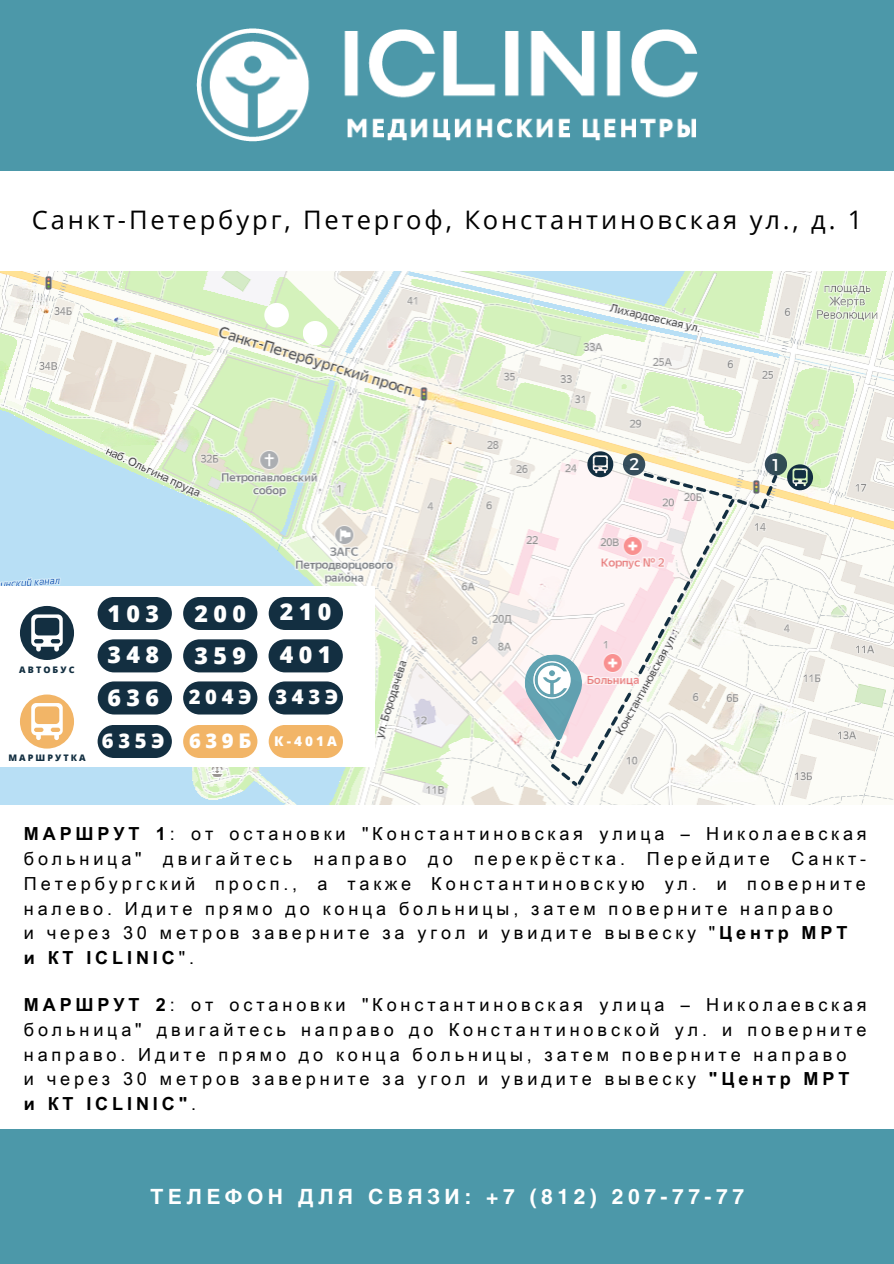
<style>
.page{position:relative;width:894px;height:1264px;background:#fff}
.page>*{position:absolute;margin:0;border:0;box-sizing:border-box;transform-origin:0 0}
.t1{font:25.5px "Open Sans";letter-spacing:.115em;color:#000}
.t2{font:800 23.25px "Open Sans";letter-spacing:.23em;color:#fff}
.t3{font:700 21px "Helvetica LT Pro";letter-spacing:.215em;color:#fff}
.t4{font:800 20.25px "Open Sans";letter-spacing:.23em;color:#fff}
.t5{font:18px/24.8px "Arial Unicode MS";letter-spacing:.215em;color:#000;text-align:justify}
.t6{font:700 18px "Arial Unicode MS";letter-spacing:.215em;color:#000}
.t7{font:17.1px "Montserrat";color:#fff}
.t8{font:800 13.5px "Open Sans";color:#fff}
.t9{font:800 9px "Open Sans";letter-spacing:.23em;color:#132f41}
.s1{font-weight:700}
.s2{font-weight:400}
</style>
<div class="page">
<div style="left:0;top:0;width:893px;height:171px;background:#4c98a9"></div>
<img style="left:196px;top:29px;width:501px;height:113px">
<div style="left:0;top:1129px;width:893px;height:134px;background:#4c98a9"></div>
<img style="left:0;top:272px;width:893px;height:532px">
<div style="left:264px;top:303px;width:25px;height:24px;background:#fff;border-radius:50%"></div>
<svg style="left:786px;top:464px;width:26px;height:26px"></svg>
<div style="left:303px;top:321px;width:24px;height:24px;background:#fff;border-radius:50%"></div>
<svg style="left:587px;top:451px;width:26px;height:26px"></svg>
<svg style="left:522px;top:651px;width:109px;height:135px"></svg>
<svg style="left:764px;top:453px;width:22px;height:22px"></svg>
<svg style="left:637px;top:472px;width:140px;height:202px"></svg>
<svg style="left:622px;top:453px;width:23px;height:22px"></svg>
<div style="left:0;top:586px;width:374px;height:180px;background:#fff"></div>
<svg style="left:20px;top:606px;width:54px;height:54px"></svg>
<svg style="left:268px;top:639px;width:75px;height:33px;background:#2d4656"></svg>
<svg style="left:183px;top:639px;width:74px;height:33px;background:#2a4353"></svg>
<svg style="left:98px;top:639px;width:74px;height:33px;background:#2a4353"></svg>
<svg style="left:98px;top:597px;width:74px;height:33px;background:#284252"></svg>
<svg style="left:183px;top:597px;width:74px;height:33px;background:#284252"></svg>
<svg style="left:268px;top:597px;width:75px;height:33px;background:#2b4454"></svg>
<svg style="left:98px;top:681px;width:74px;height:33px;background:#2a4454"></svg>
<svg style="left:183px;top:681px;width:74px;height:33px;background:#2a4454"></svg>
<svg style="left:268px;top:681px;width:75px;height:33px;background:#2d4656"></svg>
<svg style="left:98px;top:725px;width:74px;height:33px;background:#284252"></svg>
<svg style="left:183px;top:725px;width:74px;height:33px;background:#f3bb75"></svg>
<svg style="left:268px;top:725px;width:75px;height:33px;background:#f3bc76"></svg>
<svg style="left:20px;top:694px;width:54px;height:54px"></svg>
<p class="t1" style="left:32px;top:202px;width:832px">Санкт-Петербург, Петергоф, Константиновская ул., д. 1</p>
<p class="t9" style="left:19px;top:663px;width:57px">АВТОБУС</p>
<p class="t9" style="left:8px;top:751px;width:79px">МАРШРУТКА</p>
<p class="t2" style="left:108px;top:596px;width:53px">103</p>
<p class="t2" style="left:194px;top:596px;width:53px">200</p>
<p class="t2" style="left:280px;top:595px;width:53px">210</p>
<p class="t2" style="left:108px;top:638px;width:53px">348</p>
<p class="t2" style="left:194px;top:639px;width:53px">359</p>
<p class="t2" style="left:280px;top:638px;width:53px">401</p>
<p class="t2" style="left:108px;top:680px;width:53px">636</p>
<p class="t4" style="left:189px;top:682px;width:64px">204Э</p>
<p class="t4" style="left:275px;top:682px;width:64px">343Э</p>
<p class="t4" style="left:102px;top:726px;width:64px">635Э</p>
<p class="t4" style="left:189px;top:726px;width:64px">639Б</p>
<p class="t8" style="left:274px;top:731px;width:64px">К-401А</p>
<p class="t7" style="left:629px;top:452px;width:12px">2</p>
<p class="t7" style="left:772px;top:453px;width:8px">1</p>
<p class="t5" style="left:24px;top:820px;width:844px"><span class="s1">МАРШРУТ 1</span>: от остановки "Константиновская улица – Николаевская больница" двигайтесь направо до перекрёстка. Перейдите Санкт-Петербургский просп., а также Константиновскую ул. и поверните налево. Идите прямо до конца больницы, затем поверните направо</p>
<p class="t5" style="left:24px;top:919px;width:824px">и через 30 метров заверните за угол и увидите вывеску "<span class="s1">Центр МРТ</span></p>
<p class="t6" style="left:24px;top:944px;width:172px">и КТ ICLINIC<span class="s2">".</span></p>
<p class="t5" style="left:24px;top:991px;width:844px"><span class="s1">МАРШРУТ 2</span>: от остановки "Константиновская улица – Николаевская больница" двигайтесь направо до Константиновской ул. и поверните направо. Идите прямо до конца больницы, затем поверните направо</p>
<p class="t5" style="left:24px;top:1065px;width:826px">и через 30 метров заверните за угол и увидите вывеску <span class="s1">"Центр МРТ</span></p>
<p class="t6" style="left:24px;top:1090px;width:174px">и КТ ICLINIC"<span class="s2">.</span></p>
<p class="t3" style="left:150px;top:1188px;width:595px">ТЕЛЕФОН ДЛЯ СВЯЗИ: +7 (812) 207-77-77</p>
</div>
